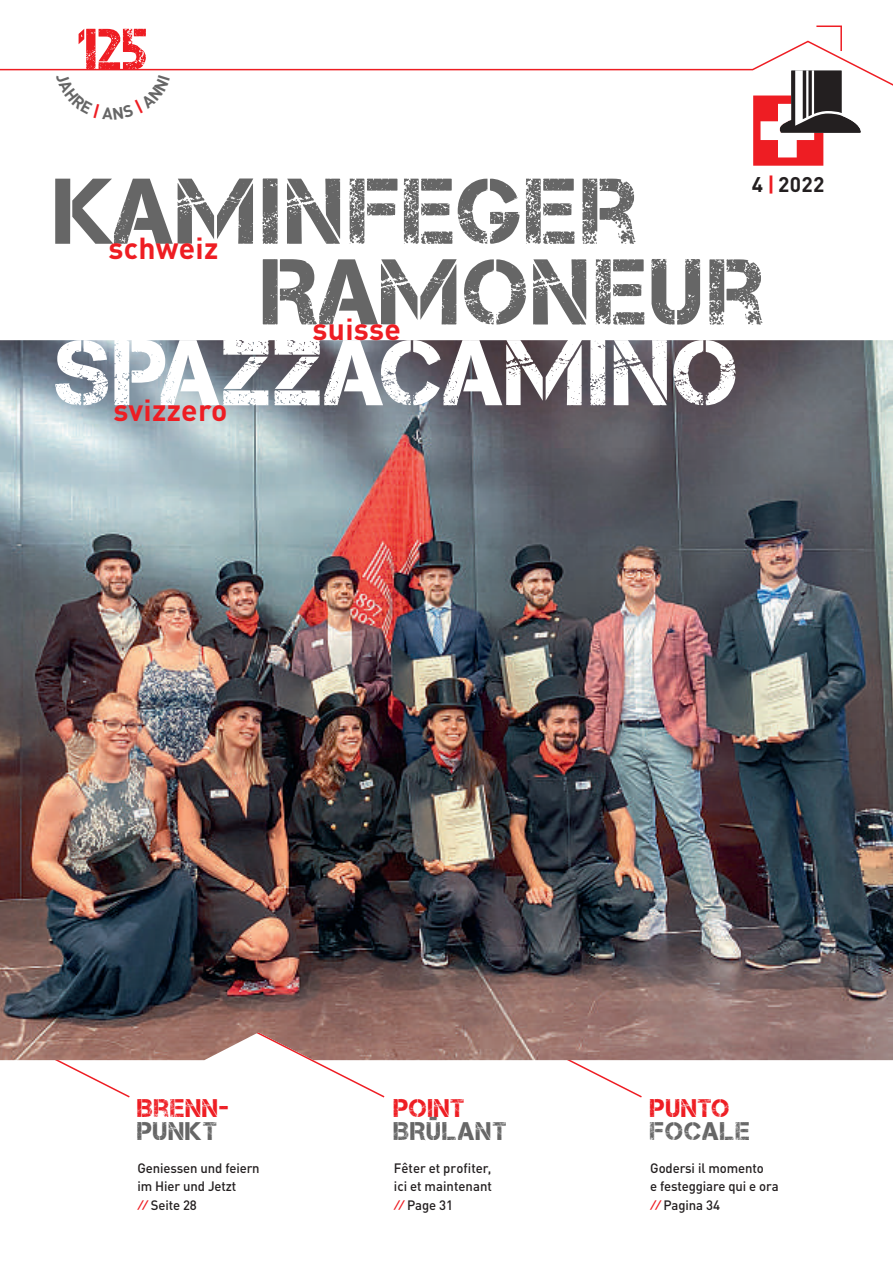
<style>
.page{position:relative;width:893px;height:1263px;background:#fff}
.page>*{position:absolute;margin:0;border:0;box-sizing:border-box;transform-origin:0 0}
.t1{font:93px/80.7px "Captureit";letter-spacing:.05em;color:#666}
.t2{font:93px "Captureit";letter-spacing:.025em;color:#fff}
.t3{font:58.5px "Captureit";color:#ee1d23}
.t4{font:700 30px "DIN Pro";letter-spacing:.01em;color:#ee1d23}
.t5{font:25.5px "Captureit";letter-spacing:.05em;color:#666}
.t6{font:25.5px "Captureit";letter-spacing:.05em;color:#ee1d23}
.t7{font:700 21px "DIN Pro";color:#231f20}
.t8{font:500 13.5px/18.8px "DIN Pro";letter-spacing:-.01em;color:#231f20}
.s1{color:#ee1d23}
.s2{font-style:italic;font-size:11.1px;color:#ee1d23}
</style>
<div class="page">
<svg style="left:513px;top:1060px;width:130px;height:38px"></svg>
<svg style="left:310px;top:1060px;width:76px;height:38px"></svg>
<svg style="left:1px;top:1060px;width:130px;height:38px"></svg>
<img style="left:0;top:340px;width:893px;height:720px">
<svg style="left:0;top:25px;width:893px;height:141px"></svg>
<h2 class="t3" style="left:79px;top:15px;width:71px">125</h2>
<h3 class="t7" style="left:752px;top:175px;width:74px">4 <span class="s1">|</span> 2022</h3>
<h1 class="t1" style="left:263px;top:171px;width:503px;text-indent:-207px">KAMINFEGER<br>RAMONEUR</h1>
<h1 class="t2" style="left:55px;top:319px;width:684px">SPAZZACAMINO</h1>
<h3 class="t4" style="left:108px;top:236px;width:112px">schweiz</h3>
<h3 class="t4" style="left:313px;top:317px;width:90px">suisse</h3>
<h3 class="t4" style="left:113px;top:397px;width:116px">svizzero</h3>
<h3 class="t6" style="left:137px;top:1093px;width:93px">BRENN-</h3>
<h3 class="t5" style="left:137px;top:1116px;width:81px">PUNKT</h3>
<p class="t8" style="left:137px;top:1157px;width:124px">Geniessen und feiern im Hier und Jetzt <span class="s2">//</span>Seite 28</p>
<h3 class="t6" style="left:394px;top:1093px;width:72px">POINT</h3>
<h3 class="t5" style="left:394px;top:1116px;width:115px">BRÛLANT</h3>
<p class="t8" style="left:394px;top:1157px;width:100px;text-align:justify">Fêter et profiter, ici et maintenant <span class="s2">//</span>Page 31</p>
<h3 class="t6" style="left:650px;top:1093px;width:81px">PUNTO</h3>
<h3 class="t5" style="left:650px;top:1116px;width:101px">FOCALE</h3>
<p class="t8" style="left:650px;top:1157px;width:130px">Godersi il momento<br>e festeggiare qui e ora <span class="s2">//</span>Pagina 34</p>
</div>
